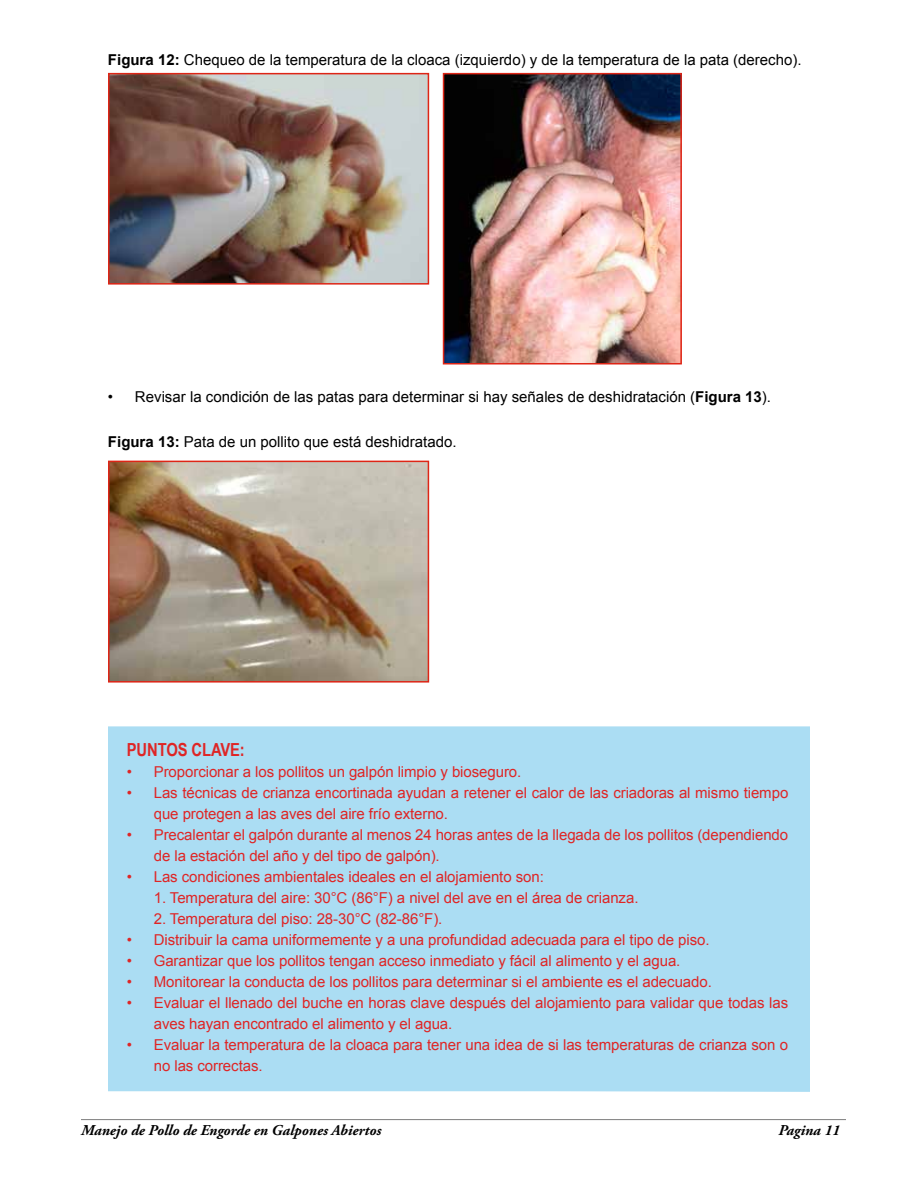
<style>
.page{position:relative;width:918px;height:1188px;background:#fff}
.page>*{position:absolute;margin:0;border:0;box-sizing:border-box;transform-origin:0 0}
.t1{font:700 18px "Arial Narrow";letter-spacing:-.005em;color:#df2525}
.t2{font:15px/21px "Arial";letter-spacing:-.005em;color:#df2525}
.t3{font:15px "Arial";color:#000}
.t4{font:italic 700 15px "Adobe Garamond Pro";color:#000}
.s1{font-weight:700}
</style>
<div class="page">
<hr style="left:81px;top:1119px;width:765px;height:1px;background:#000">
<img style="left:111px;top:76px;width:315px;height:206px">
<div style="left:108px;top:73px;width:321px;height:212px;border:2px solid #de2516"></div>
<img style="left:446px;top:76px;width:233px;height:285px">
<div style="left:443px;top:73px;width:239px;height:291px;border:2px solid #de2516"></div>
<img style="left:111px;top:464px;width:315px;height:216px">
<div style="left:108px;top:461px;width:321px;height:222px;border:2px solid #de2516"></div>
<div style="left:108px;top:726px;width:702px;height:366px;background:#abddf3"></div>
<p class="t3" style="left:108px;top:50px;width:695px"><span class="s1">Figura 12:</span> Chequeo de la temperatura de la cloaca (izquierdo) y de la temperatura de la pata (derecho).</p>
<p class="t3" style="left:108px;top:387px;width:665px">• Revisar la condición de las patas para determinar si hay señales de deshidratación (<span class="s1">Figura 13</span>).</p>
<p class="t3" style="left:108px;top:432px;width:350px"><span class="s1">Figura 13:</span> Pata de un pollito que está deshidratado.</p>
<p class="t1" style="left:127px;top:736px;width:120px">PUNTOS CLAVE:</p>
<p class="t2" style="left:127px;top:762px;width:396px">• Proporcionar a los pollitos un galpón limpio y bioseguro.</p>
<p class="t2" style="left:154px;top:783px;width:636px;text-indent:-27px">• Las técnicas de crianza encortinada ayudan a retener el calor de las criadoras al mismo tiempo que protegen a las aves del aire frío externo.</p>
<p class="t2" style="left:154px;top:825px;width:636px;text-indent:-27px">• Precalentar el galpón durante al menos 24 horas antes de la llegada de los pollitos (dependiendo de la estación del año y del tipo de galpón).</p>
<p class="t2" style="left:127px;top:867px;width:419px">• Las condiciones ambientales ideales en el alojamiento son:</p>
<p class="t2" style="left:154px;top:888px;width:486px">1. Temperatura del aire: 30°C (86°F) a nivel del ave en el área de crianza.</p>
<p class="t2" style="left:154px;top:909px;width:290px">2. Temperatura del piso: 28-30°C (82-86°F).</p>
<p class="t2" style="left:127px;top:930px;width:584px">• Distribuir la cama uniformemente y a una profundidad adecuada para el tipo de piso.</p>
<p class="t2" style="left:127px;top:951px;width:555px">• Garantizar que los pollitos tengan acceso inmediato y fácil al alimento y el agua.</p>
<p class="t2" style="left:127px;top:972px;width:587px">• Monitorear la conducta de los pollitos para determinar si el ambiente es el adecuado.</p>
<p class="t2" style="left:154px;top:993px;width:636px;text-indent:-27px">• Evaluar el llenado del buche en horas clave después del alojamiento para validar que todas las aves hayan encontrado el alimento y el agua.</p>
<p class="t2" style="left:154px;top:1035px;width:636px;text-indent:-27px">• Evaluar la temperatura de la cloaca para tener una idea de si las temperaturas de crianza son o no las correctas.</p>
<p class="t4" style="left:81px;top:1121px;width:302px">Manejo de Pollo de Engorde en Galpones Abiertos</p>
<p class="t4" style="left:779px;top:1121px;width:63px">Pagina 11</p>
</div>
